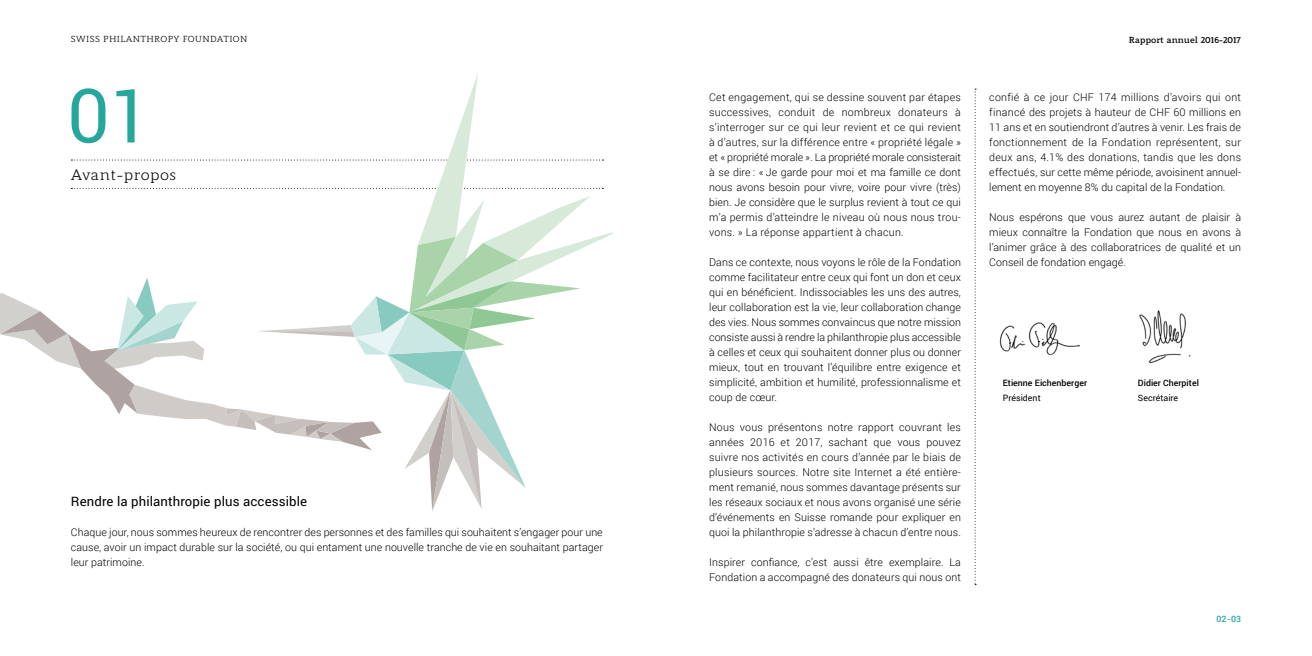
<style>
.page{position:relative;width:1312px;height:656px;background:#fff}
.page>*{position:absolute;margin:0;border:0;box-sizing:border-box;transform-origin:0 0}
.t1{font:75px "Roboto";color:#27a79c}
.t2{font:15px "Modum";letter-spacing:.025em;color:#000}
.t3{font:13.12px "Roboto";letter-spacing:.01em;color:#000}
.t4{font:300 10.62px/15px "Roboto";letter-spacing:.01em;color:#000;text-align:justify}
.t5{font:500 8.75px "Roboto";letter-spacing:.005em;color:#000}
.t6{font:8.75px "Modum";letter-spacing:.035em;color:#000}
.t7{font:700 8.75px "Modum W00";letter-spacing:.005em;color:#000}
.t8{font:8.75px "Roboto";letter-spacing:.005em;color:#000}
.t9{font:500 8.75px "Roboto";color:#27a79c}
</style>
<div class="page">
<img style="left:999px;top:322px;width:81px;height:34px">
<img style="left:1139px;top:310px;width:52px;height:54px">
<svg style="left:0;top:74px;width:613px;height:437px"></svg>
<svg style="left:974px;top:89px;width:1px;height:496px"></svg>
<p class="t6" style="left:71px;top:32px;width:178px">SWISS PHILANTHROPY FOUNDATION</p>
<h1 class="t1" style="left:67px;top:63px;width:86px">01</h1>
<h2 class="t2" style="left:71px;top:163px;width:107px">Avant-propos</h2>
<p class="t3" style="left:71px;top:492px;width:238px">Rendre la philanthropie plus accessible</p>
<p class="t4" style="left:71px;top:524px;width:533px">Chaque jour, nous sommes heureux de rencontrer des personnes et des familles qui souhaitent s’engager pour une cause, avoir un impact durable sur la société, ou qui entament une nouvelle tranche de vie en souhaitant partager leur patrimoine.</p>
<p class="t4" style="left:709px;top:89px;width:253px">Cet engagement, qui se dessine souvent par étapes successives, conduit de nombreux donateurs à s’interroger sur ce qui leur revient et ce qui revient à d’autres, sur la différence entre « propriété légale » et « propriété morale ». La propriété morale consisterait à se dire : « Je garde pour moi et ma famille ce dont nous avons besoin pour vivre, voire pour vivre (très) bien. Je considère que le surplus revient à tout ce qui m’a permis d’atteindre le niveau où nous nous trou&shy;vons. » La réponse appartient à chacun.</p>
<p class="t4" style="left:709px;top:254px;width:253px">Dans ce contexte, nous voyons le rôle de la Fondation comme facilitateur entre ceux qui font un don et ceux qui en bénéficient. Indissociables les uns des autres, leur collaboration est la vie, leur collaboration change des vies. Nous sommes convaincus que notre mission consiste aussi à rendre la philanthropie plus accessible à celles et ceux qui souhaitent donner plus ou donner mieux, tout en trouvant l’équilibre entre exigence et simplicité, ambition et humilité, professionnalisme et coup de cœur.</p>
<p class="t4" style="left:709px;top:419px;width:253px">Nous vous présentons notre rapport couvrant les années 2016 et 2017, sachant que vous pouvez suivre nos activités en cours d’année par le biais de plusieurs sources. Notre site Internet a été entière&shy;ment remanié, nous sommes davantage présents sur les réseaux sociaux et nous avons organisé une série d’événements en Suisse romande pour expliquer en quoi la philanthropie s’adresse à chacun d’entre nous.</p>
<p class="t4" style="left:709px;top:554px;width:253px">Inspirer confiance, c’est aussi être exemplaire. La<br>Fondation a accompagné des donateurs qui nous ont</p>
<p class="t7" style="left:1128px;top:33px;width:114px">Rapport annuel 2016-2017</p>
<p class="t4" style="left:989px;top:89px;width:253px">confié à ce jour CHF 174 millions d’avoirs qui ont financé des projets à hauteur de CHF 60 millions en 11 ans et en soutiendront d’autres à venir. Les frais de fonctionnement de la Fondation représentent, sur deux ans, 4.1% des donations, tandis que les dons effectués, sur cette même période, avoisinent annuel&shy;lement en moyenne 8% du capital de la Fondation.</p>
<p class="t4" style="left:989px;top:209px;width:253px">Nous espérons que vous aurez autant de plaisir à mieux connaître la Fondation que nous en avons à l’animer grâce à des collaboratrices de qualité et un Conseil de fondation engagé.</p>
<p class="t5" style="left:1002px;top:377px;width:86px">Etienne Eichenberger</p>
<p class="t5" style="left:1137px;top:377px;width:63px">Didier Cherpitel</p>
<p class="t8" style="left:1002px;top:392px;width:39px">Président</p>
<p class="t8" style="left:1137px;top:392px;width:42px">Secrétaire</p>
<p class="t9" style="left:1216px;top:612px;width:26px">02 - 03</p>
</div>
